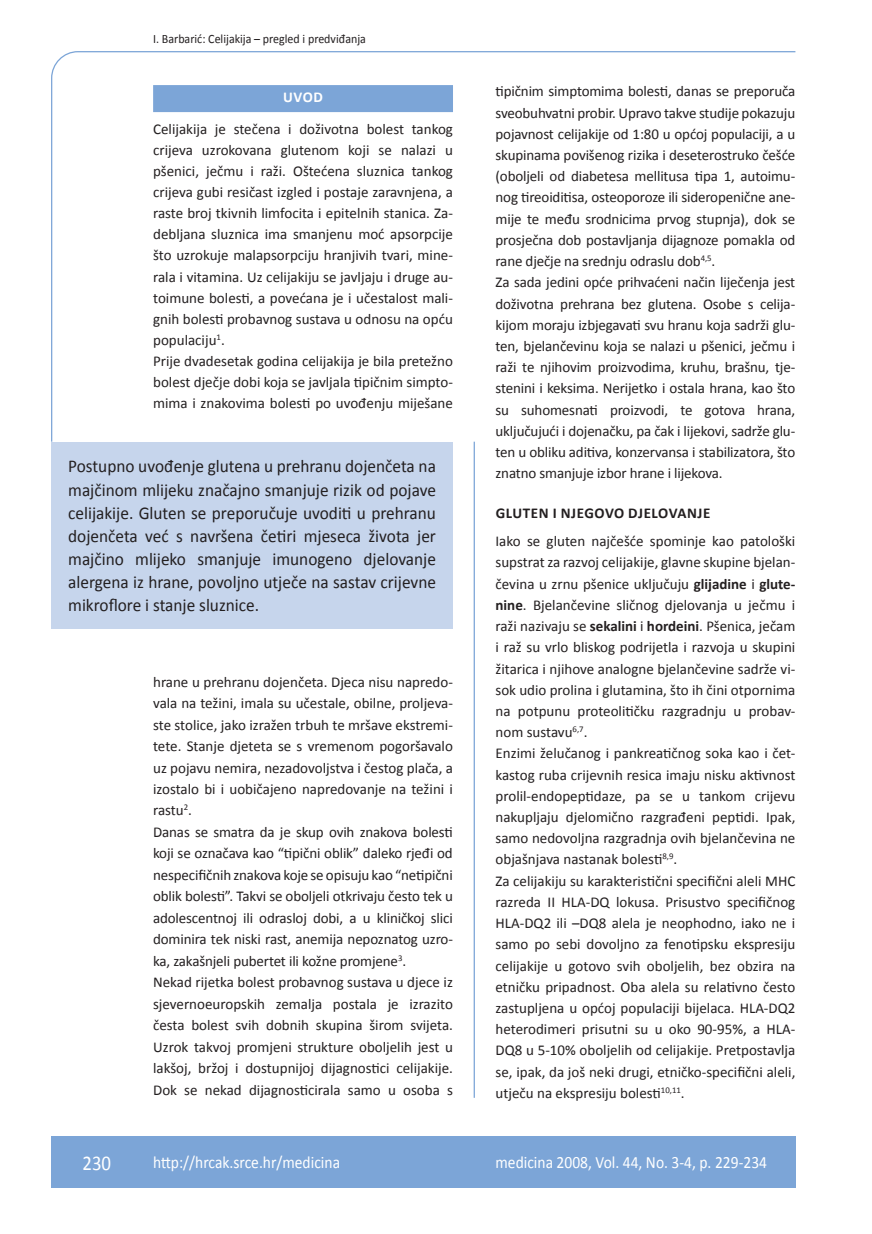
<style>
.page{position:relative;width:872px;height:1234px;background:#fff}
.page>*{position:absolute;margin:0;border:0;box-sizing:border-box;transform-origin:0 0}
.t1{font:21px "Calibri";color:#fff;scale:.9 1}
.anterfile{font:18px/23.1px "Calibri";color:#231f20;text-align:justify;scale:.96 1}
.t2{font:17.25px "Calibri";color:#fff;scale:.9 1}
.osnovni_tekst{font:15px/21.1px "Calibri";color:#231f20;text-align:justify}
.podnaslov{font:700 15px "Calibri";letter-spacing:.04em;color:#231f20}
.naslov_ruler{font:700 15px "Calibri";color:#fff}
.glava{font:12.75px "Calibri";color:#231f20;scale:.94 1}
.s1{font-weight:700}
</style>
<div class="page">
<div style="left:51px;top:442px;width:402px;height:186px;background:#c6d5ec"></div>
<svg style="left:51px;top:51px;width:745px;height:391px"></svg>
<hr style="left:473px;top:441px;width:2px;height:656px;background:#7ca5d7">
<div style="left:51px;top:1135px;width:744px;height:51px;background:#7ca5d7"></div>
<p class="glava" style="left:153px;top:30px;width:228px">I. Barbarić: Celijakija – pregled i predviđanja</p>
<p class="naslov_ruler" style="left:283px;top:88px;width:41px">UVOD</p>
<p class="osnovni_tekst" style="left:153px;top:118px;width:301px">Celijakija je stečena i doživotna bolest tankog crijeva uzrokovana glutenom koji se nalazi u pšenici, ječmu i raži. Oštećena sluznica tankog crijeva gubi resičast izgled i postaje zaravnjena, a raste broj tkivnih limfocita i epitelnih stanica. Za&shy;debljana sluznica ima smanjenu moć apsorpcije što uzrokuje malapsorpciju hranjivih tvari, mine&shy;rala i vitamina. Uz celijakiju se javljaju i druge au&shy;toimune bolesti, a povećana je i učestalost mali&shy;gnih bolesti probavnog sustava u odnosu na opću populaciju<sup>1</sup>.</p>
<p class="osnovni_tekst" style="left:153px;top:349px;width:301px">Prije dvadesetak godina celijakija je bila pretežno bolest dječje dobi koja se javljala tipičnim simpto&shy;mima i znakovima bolesti po uvođenju miješane</p>
<p class="anterfile" style="left:68px;top:454px;width:385px">Postupno uvođenje glutena u prehranu dojenčeta na majčinom mlijeku značajno smanjuje rizik od pojave celijakije. Gluten se preporučuje uvoditi u prehranu dojenčeta već s navršena četiri mjeseca života jer majčino mlijeko smanjuje imunogeno djelovanje alergena iz hrane, povoljno utječe na sastav crijevne mikroflore i stanje sluznice.</p>
<p class="osnovni_tekst" style="left:153px;top:670px;width:301px">hrane u prehranu dojenčeta. Djeca nisu napredo&shy;vala na težini, imala su učestale, obilne, proljeva&shy;ste stolice, jako izražen trbuh te mršave ekstremi&shy;tete. Stanje djeteta se s vremenom pogoršavalo uz pojavu nemira, nezadovoljstva i čestog plača, a izostalo bi i uobičajeno napredovanje na težini i rastu<sup>2</sup>.</p>
<p class="osnovni_tekst" style="left:153px;top:820px;width:301px">Danas se smatra da je skup ovih znakova bolesti koji se označava kao “tipični oblik” daleko rjeđi od nespecifičnih znakova koje se opisuju kao “netipični oblik bolesti”. Takvi se oboljeli otkrivaju često tek u adolescentnoj ili odrasloj dobi, a u kliničkoj slici dominira tek niski rast, anemija nepoznatog uzro&shy;ka, zakašnjeli pubertet ili kožne promjene<sup>3</sup>.</p>
<p class="osnovni_tekst" style="left:153px;top:970px;width:301px">Nekad rijetka bolest probavnog sustava u djece iz sjevernoeuropskih zemalja postala je izrazito česta bolest svih dobnih skupina širom svijeta.<br>Uzrok takvoj promjeni strukture oboljelih jest u lakšoj, bržoj i dostupnijoj dijagnostici celijakije.<br>Dok se nekad dijagnosticirala samo u osoba s</p>
<p class="osnovni_tekst" style="left:495px;top:80px;width:301px">tipičnim simptomima bolesti, danas se preporuča sveobuhvatni probir. Upravo takve studije pokazuju pojavnost celijakije od 1:80 u općoj populaciji, a u skupinama povišenog rizika i deseterostruko češće (oboljeli od diabetesa mellitusa tipa 1, autoimu&shy;nog tireoiditisa, osteoporoze ili sideropenične ane&shy;mije te među srodnicima prvog stupnja), dok se prosječna dob postavljanja dijagnoze pomakla od rane dječje na srednju odraslu dob<sup>4,5</sup>.</p>
<p class="osnovni_tekst" style="left:495px;top:271px;width:301px">Za sada jedini opće prihvaćeni način liječenja jest doživotna prehrana bez glutena. Osobe s celija&shy;kijom moraju izbjegavati svu hranu koja sadrži glu&shy;ten, bjelančevinu koja se nalazi u pšenici, ječmu i raži te njihovim proizvodima, kruhu, brašnu, tje&shy;stenini i keksima. Nerijetko i ostala hrana, kao što su suhomesnati proizvodi, te gotova hrana, uključujući i dojenačku, pa čak i lijekovi, sadrže glu&shy;ten u obliku aditiva, konzervansa i stabilizatora, što znatno smanjuje izbor hrane i lijekova.</p>
<p class="podnaslov" style="left:496px;top:503px;width:216px">GLUTEN I NJEGOVO DJELOVANJE</p>
<p class="osnovni_tekst" style="left:495px;top:530px;width:301px">Iako se gluten najčešće spominje kao patološki supstrat za razvoj celijakije, glavne skupine bjelan&shy;čevina u zrnu pšenice uključuju <span class="s1">glijadine</span> i <span class="s1">glute&shy;nine</span>. Bjelančevine sličnog djelovanja u ječmu i raži nazivaju se <span class="s1">sekalini</span> i <span class="s1">hordeini</span>. Pšenica, ječam i raž su vrlo bliskog podrijetla i razvoja u skupini žitarica i njihove analogne bjelančevine sadrže vi&shy;sok udio prolina i glutamina, što ih čini otpornima na potpunu proteolitičku razgradnju u probav&shy;nom sustavu<sup>6,7</sup>.</p>
<p class="osnovni_tekst" style="left:495px;top:742px;width:301px">Enzimi želučanog i pankreatičnog soka kao i čet&shy;kastog ruba crijevnih resica imaju nisku aktivnost prolil-endopeptidaze, pa se u tankom crijevu nakupljaju djelomično razgrađeni peptidi. Ipak, samo nedovoljna razgradnja ovih bjelančevina ne objašnjava nastanak bolesti<sup>8,9</sup>.</p>
<p class="osnovni_tekst" style="left:495px;top:869px;width:301px">Za celijakiju su karakteristični specifični aleli MHC razreda II HLA-DQ lokusa. Prisustvo specifičnog HLA-DQ2 ili –DQ8 alela je neophodno, iako ne i samo po sebi dovoljno za fenotipsku ekspresiju celijakije u gotovo svih oboljelih, bez obzira na etničku pripadnost. Oba alela su relativno često zastupljena u općoj populaciji bijelaca. HLA-DQ2 heterodimeri prisutni su u oko 90-95%, a HLA-DQ8 u 5-10% oboljelih od celijakije. Pretpostavlja se, ipak, da još neki drugi, etničko-specifični aleli, utječu na ekspresiju bolesti<sup>10,11</sup>.</p>
<p class="t1" style="left:82px;top:1149px;width:33px">230</p>
<p class="t2" style="left:153px;top:1150px;width:209px">http://hrcak.srce.hr/medicina</p>
<p class="t2" style="left:495px;top:1151px;width:303px">medicina 2008, Vol. 44, No. 3-4, p. 229-234</p>
</div>
